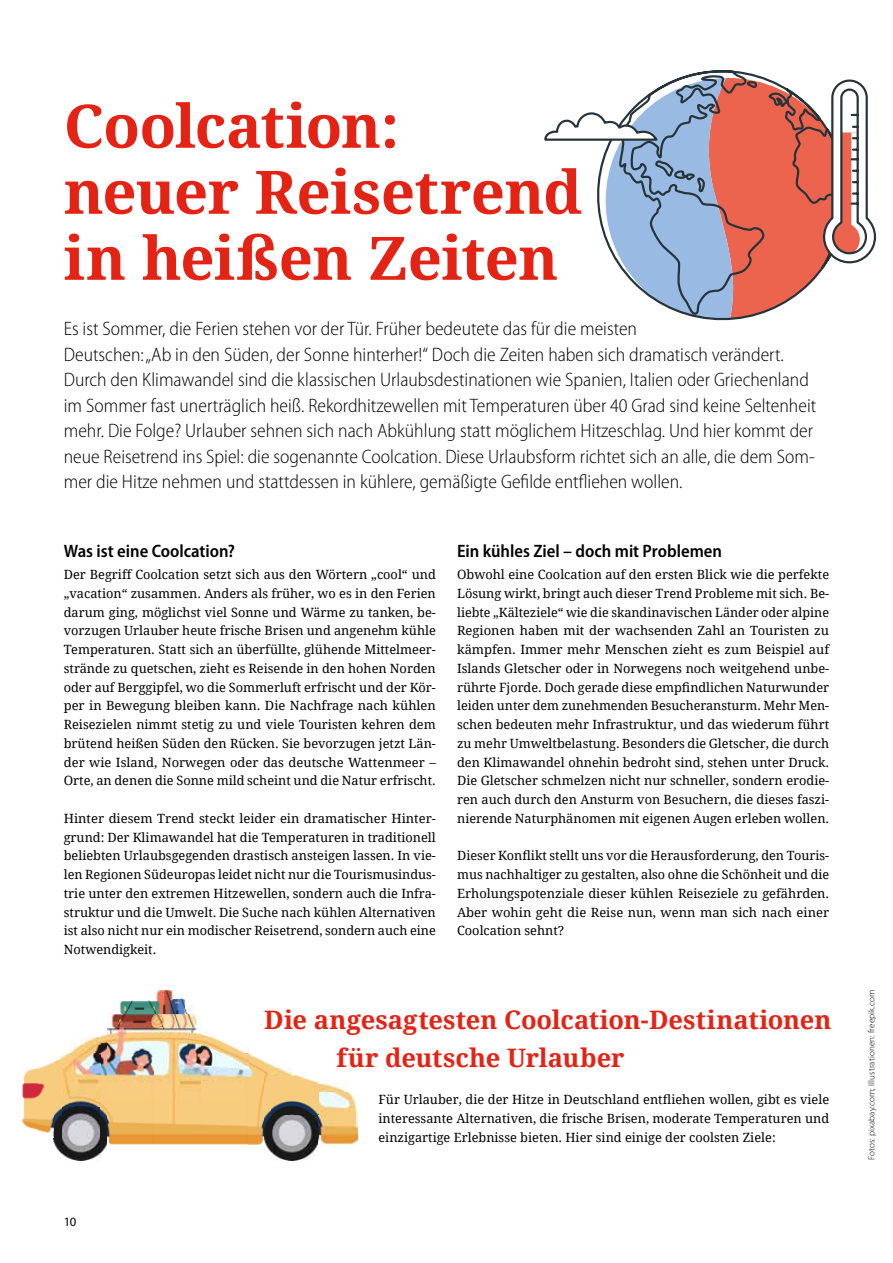
<style>
.page{position:relative;width:893px;height:1263px;background:#fff}
.page>*{position:absolute;margin:0;border:0;box-sizing:border-box;transform-origin:0 0}
.t1{font:700 60px/66px "Droid Serif";letter-spacing:-.01em;color:#e42315}
.t2{font:700 25.5px/37.5px "Droid Serif";color:#e42315}
.t3{font:300 semi-condensed 19.5px/25.5px "Myriad Pro";color:#000}
.t4{font:600 semi-condensed 18px "Myriad Pro";letter-spacing:-.005em;color:#000}
.t5{font:12.75px/18.8px "Droid Serif";color:#000;text-align:justify}
.t6{font:12.75px "Myriad Pro";color:#000}
.t7{font:300 9.15px "Myriad Pro";letter-spacing:.015em;color:#000}
</style>
<div class="page">
<svg style="left:544px;top:71px;width:333px;height:248px"></svg>
<img style="left:61px;top:1052px;width:39px;height:109px">
<img style="left:271px;top:1075px;width:47px;height:86px">
<img style="left:53px;top:1058px;width:8px;height:95px">
<img style="left:100px;top:1029px;width:8px;height:124px">
<img style="left:264px;top:1062px;width:8px;height:91px">
<img style="left:108px;top:1052px;width:156px;height:93px">
<img style="left:318px;top:1091px;width:39px;height:54px">
<img style="left:38px;top:1060px;width:16px;height:78px">
<img style="left:22px;top:1068px;width:16px;height:62px">
<img style="left:318px;top:1083px;width:30px;height:8px">
<img style="left:271px;top:1068px;width:24px;height:8px">
<svg style="left:271px;top:1062px;width:7px;height:6px"></svg>
<img style="left:69px;top:1045px;width:31px;height:7px">
<img style="left:108px;top:1013px;width:93px;height:39px">
<img style="left:201px;top:1037px;width:31px;height:15px">
<img style="left:232px;top:1046px;width:13px;height:6px">
<img style="left:80px;top:1037px;width:20px;height:8px">
<svg style="left:201px;top:1029px;width:8px;height:8px"></svg>
<img style="left:116px;top:998px;width:70px;height:16px">
<svg style="left:186px;top:1008px;width:8px;height:6px"></svg>
<img style="left:155px;top:990px;width:18px;height:8px">
<h1 class="t1" style="left:64px;top:91px;width:520px">Coolcation: neuer Reisetrend in heißen Zeiten</h1>
<p class="t3" style="left:64px;top:316px;width:754px">Es ist Sommer, die Ferien stehen vor der Tür. Früher bedeutete das für die meisten<br>Deutschen: „Ab in den Süden, der Sonne hinterher!“ Doch die Zeiten haben sich dramatisch verändert.<br>Durch den Klimawandel sind die klassischen Urlaubsdestinationen wie Spanien, Italien oder Griechenland im Sommer fast unerträglich heiß. Rekordhitzewellen mit Temperaturen über 40 Grad sind keine Seltenheit mehr. Die Folge? Urlauber sehnen sich nach Abkühlung statt möglichem Hitzeschlag. Und hier kommt der neue Reisetrend ins Spiel: die sogenannte Coolcation. Diese Urlaubsform richtet sich an alle, die dem Som&shy;mer die Hitze nehmen und stattdessen in kühlere, gemäßigte Gefilde entfliehen wollen.</p>
<h3 class="t4" style="left:64px;top:540px;width:173px">Was ist eine Coolcation?</h3>
<p class="t5" style="left:64px;top:565px;width:374px">Der Begriff Coolcation setzt sich aus den Wörtern „cool“ und „vacation“ zusammen. Anders als früher, wo es in den Ferien darum ging, möglichst viel Sonne und Wärme zu tanken, be&shy;vorzugen Urlauber heute frische Brisen und angenehm kühle Temperaturen. Statt sich an überfüllte, glühende Mittelmeer&shy;strände zu quetschen, zieht es Reisende in den hohen Norden oder auf Berggipfel, wo die Sommerluft erfrischt und der Kör&shy;per in Bewegung bleiben kann. Die Nachfrage nach kühlen Reisezielen nimmt stetig zu und viele Touristen kehren dem brütend heißen Süden den Rücken. Sie bevorzugen jetzt Län&shy;der wie Island, Norwegen oder das deutsche Wattenmeer – Orte, an denen die Sonne mild scheint und die Natur erfrischt.</p>
<p class="t5" style="left:64px;top:808px;width:374px">Hinter diesem Trend steckt leider ein dramatischer Hinter&shy;grund: Der Klimawandel hat die Temperaturen in traditionell beliebten Urlaubsgegenden drastisch ansteigen lassen. In vie&shy;len Regionen Südeuropas leidet nicht nur die Tourismusindus&shy;trie unter den extremen Hitzewellen, sondern auch die Infra&shy;struktur und die Umwelt. Die Suche nach kühlen Alternativen ist also nicht nur ein modischer Reisetrend, sondern auch eine Notwendigkeit.</p>
<h3 class="t4" style="left:457px;top:540px;width:266px">Ein kühles Ziel – doch mit Problemen</h3>
<p class="t5" style="left:457px;top:565px;width:374px">Obwohl eine Coolcation auf den ersten Blick wie die perfekte Lösung wirkt, bringt auch dieser Trend Probleme mit sich. Be&shy;liebte „Kälteziele“ wie die skandinavischen Länder oder alpine Regionen haben mit der wachsenden Zahl an Touristen zu kämpfen. Immer mehr Menschen zieht es zum Beispiel auf Islands Gletscher oder in Norwegens noch weitgehend unbe&shy;rührte Fjorde. Doch gerade diese empfindlichen Naturwunder leiden unter dem zunehmenden Besucheransturm. Mehr Men&shy;schen bedeuten mehr Infrastruktur, und das wiederum führt zu mehr Umweltbelastung. Besonders die Gletscher, die durch den Klimawandel ohnehin bedroht sind, stehen unter Druck.<br>Die Gletscher schmelzen nicht nur schneller, sondern erodie&shy;ren auch durch den Ansturm von Besuchern, die dieses faszi&shy;nierende Naturphänomen mit eigenen Augen erleben wollen.</p>
<p class="t5" style="left:457px;top:846px;width:374px">Dieser Konflikt stellt uns vor die Herausforderung, den Touris&shy;mus nachhaltiger zu gestalten, also ohne die Schönheit und die Erholungspotenziale dieser kühlen Reiseziele zu gefährden.<br>Aber wohin geht die Reise nun, wenn man sich nach einer Coolcation sehnt?</p>
<p class="t6" style="left:64px;top:1214px;width:14px">10</p>
<h2 class="t2" style="left:337px;top:1000px;width:496px;text-indent:-72px">Die angesagtesten Coolcation-Destinationen für deutsche Urlauber</h2>
<p class="t5" style="left:378px;top:1090px;width:452px">Für Urlauber, die der Hitze in Deutschland entfliehen wollen, gibt es viele interessante Alternativen, die frische Brisen, moderate Temperaturen und einzigartige Erlebnisse bieten. Hier sind einige der coolsten Ziele:</p>
<p class="t7" style="left:866px;top:1160px;width:173px;rotate:-90deg">Fotos: pixabay.com; Illustrationen: freepik.com</p>
</div>
